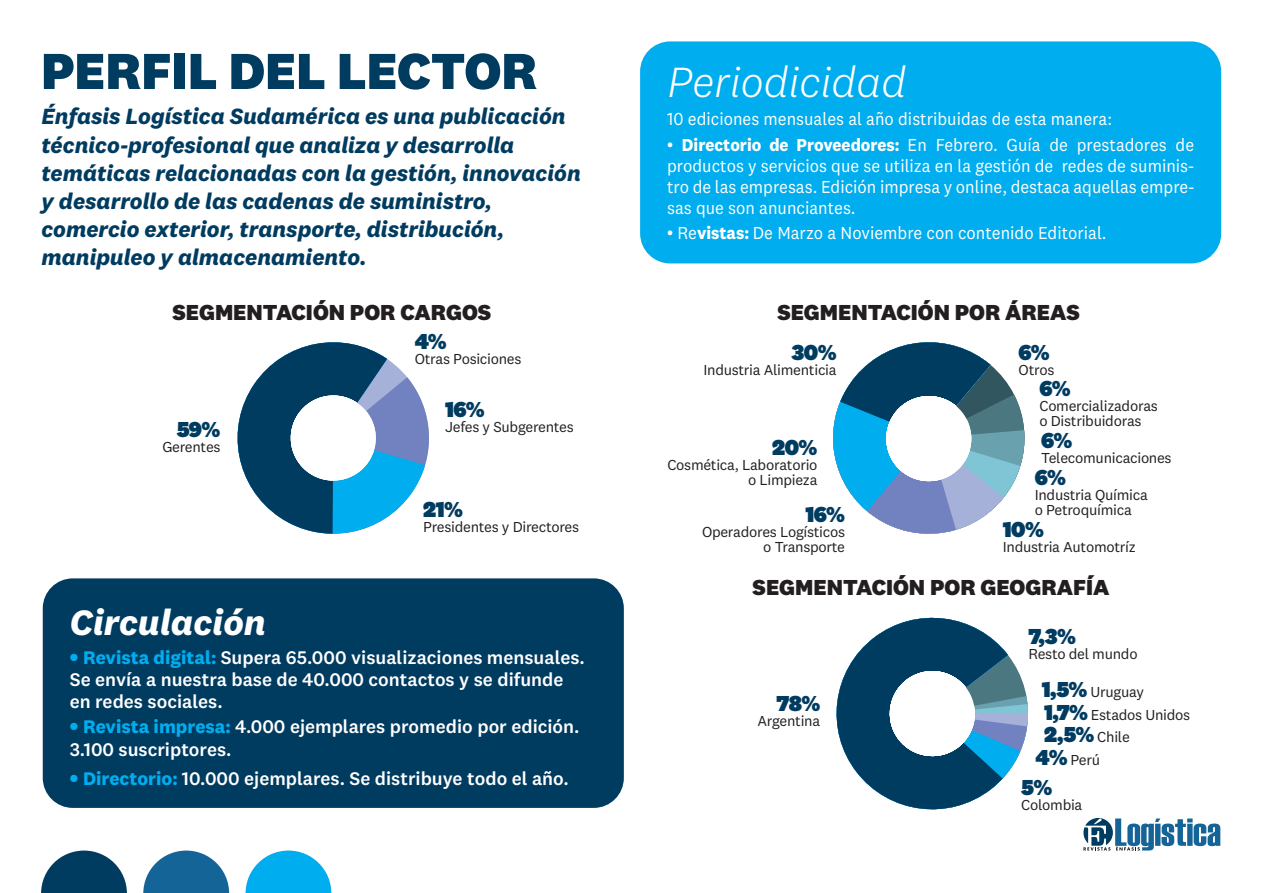
<style>
.page{position:relative;width:1263px;height:893px;background:#fff}
.page>*{position:absolute;margin:0;border:0;box-sizing:border-box;transform-origin:0 0}
.t1{font:800 52.5px "National 2";color:#003b60}
.t2{font:italic 300 43.8px "National 2";color:#fff}
.t3{font:italic 700 36.6px "National 2";color:#fff}
.t4{font:italic 700 22.8px/28px "National 2";color:#003b60}
.t5{font:800 22.5px "National 2";color:#231f20}
.t6{font:900 22.5px "National 2";letter-spacing:-.02em;color:#003b60}
.t7{font:500 18.9px/22px "National 2";color:#fff}
.t8{font:18px/21px "National 2";color:#fff;text-align:justify;scale:.94 1}
.t9{font:15px/15px "National 2";letter-spacing:-.02em;color:#231f20;text-align:right}
.s1{font-weight:700}
.s2{font-weight:900;color:#00adee}
.s3{font-weight:700;color:#00adee}
.s4{font-weight:900;font-size:22.5px;color:#003b60}
</style>
<div class="page">
<div style="left:640px;top:41px;width:581px;height:222px;background:#00adee;border-radius:30px"></div>
<div style="left:43px;top:578px;width:581px;height:230px;background:#003b60;border-radius:30px"></div>
<svg style="left:237px;top:342px;width:188px;height:192px"></svg>
<svg style="left:836px;top:617px;width:192px;height:193px"></svg>
<svg style="left:833px;top:342px;width:192px;height:192px"></svg>
<svg style="left:1083px;top:818px;width:137px;height:33px"></svg>
<svg style="left:41px;top:850px;width:86px;height:43px"></svg>
<svg style="left:143px;top:850px;width:86px;height:43px"></svg>
<svg style="left:246px;top:850px;width:85px;height:43px"></svg>
<h1 class="t1" style="left:41px;top:38px;width:498px">PERFIL DEL LECTOR</h1>
<h2 class="t2" style="left:667px;top:57px;width:241px">Periodicidad</h2>
<p class="t4" style="left:41px;top:102px;width:541px">Énfasis Logística Sudamérica es una publicación técnico-profesional que analiza y desarrolla temáticas relacionadas con la gestión, innovación y desarrollo de las cadenas de suministro, comercio exterior, transporte, distribución, manipuleo y almacenamiento.</p>
<p class="t8" style="left:667px;top:108px;width:475px">10 ediciones mensuales al año distribuidas de esta manera:</p>
<p class="t8" style="left:667px;top:134px;width:562px">• <span class="s1">Directorio de Proveedores:</span> En Febrero. Guía de prestadores de productos y servicios que se utiliza en la gestión de redes de suminis&shy;tro de las empresas. Edición impresa y online, destaca aquellas empre&shy;sas que son anunciantes.</p>
<p class="t8" style="left:667px;top:223px;width:469px">• Re<span class="s1">vistas:</span> De Marzo a Noviembre con contenido Editorial.</p>
<h3 class="t5" style="left:173px;top:298px;width:320px">SEGMENTACIÓN POR CARGOS</h3>
<h3 class="t5" style="left:777px;top:298px;width:304px">SEGMENTACIÓN POR ÁREAS</h3>
<h3 class="t6" style="left:177px;top:415px;width:45px">59%</h3>
<p class="t9" style="left:162px;top:440px;width:60px">Gerentes</p>
<h3 class="t3" style="left:70px;top:599px;width:198px">Circulación</h3>
<h3 class="t6" style="left:415px;top:327px;width:33px">4%</h3>
<p class="t9" style="left:415px;top:351px;width:108px">Otras Posiciones</p>
<h3 class="t6" style="left:445px;top:395px;width:41px">16%</h3>
<p class="t9" style="left:445px;top:420px;width:130px">Jefes y Subgerentes</p>
<h3 class="t6" style="left:423px;top:495px;width:41px">21%</h3>
<p class="t9" style="left:423px;top:519px;width:157px">Presidentes y Directores</p>
<p class="t7" style="left:70px;top:646px;width:517px"><span class="s2">•</span> <span class="s3">Revista digital:</span> Supera 65.000 visualizaciones mensuales.<br>Se envía a nuestra base de 40.000 contactos y se difunde en redes sociales.</p>
<p class="t7" style="left:70px;top:716px;width:511px"><span class="s2">•</span> <span class="s3">Revista impresa:</span> 4.000 ejemplares promedio por edición.<br>3.100 suscriptores.</p>
<p class="t7" style="left:70px;top:768px;width:500px"><span class="s2">•</span> <span class="s3">Directorio:</span> 10.000 ejemplares. Se distribuye todo el año.</p>
<h3 class="t6" style="left:791px;top:338px;width:47px">30%</h3>
<p class="t9" style="left:703px;top:362px;width:135px">Industria Alimenticia</p>
<h3 class="t6" style="left:1018px;top:338px;width:33px">6%</h3>
<p class="t9" style="left:1018px;top:362px;width:37px">Otros</p>
<h3 class="t6" style="left:1039px;top:374px;width:33px">6%</h3>
<p class="t9" style="left:1039px;top:399px;width:120px;text-align:left">Comercializadoras o Distribuidoras</p>
<h3 class="t6" style="left:1041px;top:426px;width:33px">6%</h3>
<p class="t9" style="left:1041px;top:451px;width:132px">Telecomunicaciones</p>
<h3 class="t6" style="left:772px;top:433px;width:47px">20%</h3>
<p class="t9" style="left:667px;top:458px;width:152px">Cosmética, Laboratorio o Limpieza</p>
<h3 class="t6" style="left:805px;top:500px;width:41px">16%</h3>
<p class="t9" style="left:702px;top:524px;width:145px">Operadores Logísticos o Transporte</p>
<h3 class="t6" style="left:1003px;top:515px;width:43px">10%</h3>
<h3 class="t6" style="left:1035px;top:463px;width:33px">6%</h3>
<p class="t9" style="left:1035px;top:487px;width:115px;text-align:left">Industria Química o Petroquímica</p>
<p class="t9" style="left:1003px;top:539px;width:135px">Industria Automotríz</p>
<h3 class="t5" style="left:753px;top:573px;width:358px">SEGMENTACIÓN POR GEOGRAFÍA</h3>
<h3 class="t6" style="left:776px;top:689px;width:45px">78%</h3>
<p class="t9" style="left:757px;top:713px;width:64px">Argentina</p>
<h3 class="t6" style="left:1028px;top:622px;width:49px">7,3%</h3>
<p class="t9" style="left:1028px;top:646px;width:111px">Resto del mundo</p>
<p class="t9" style="left:1042px;top:684px;width:104px"><span class="s4">1,5%</span> Uruguay</p>
<p class="t9" style="left:1044px;top:707px;width:148px"><span class="s4">1,7%</span> Estados Unidos</p>
<p class="t9" style="left:1044px;top:729px;width:87px"><span class="s4">2,5%</span> Chile</p>
<p class="t9" style="left:1035px;top:752px;width:66px"><span class="s4">4%</span> Perú</p>
<h3 class="t6" style="left:1021px;top:773px;width:32px">5%</h3>
<p class="t9" style="left:1021px;top:797px;width:63px">Colombia</p>
</div>
